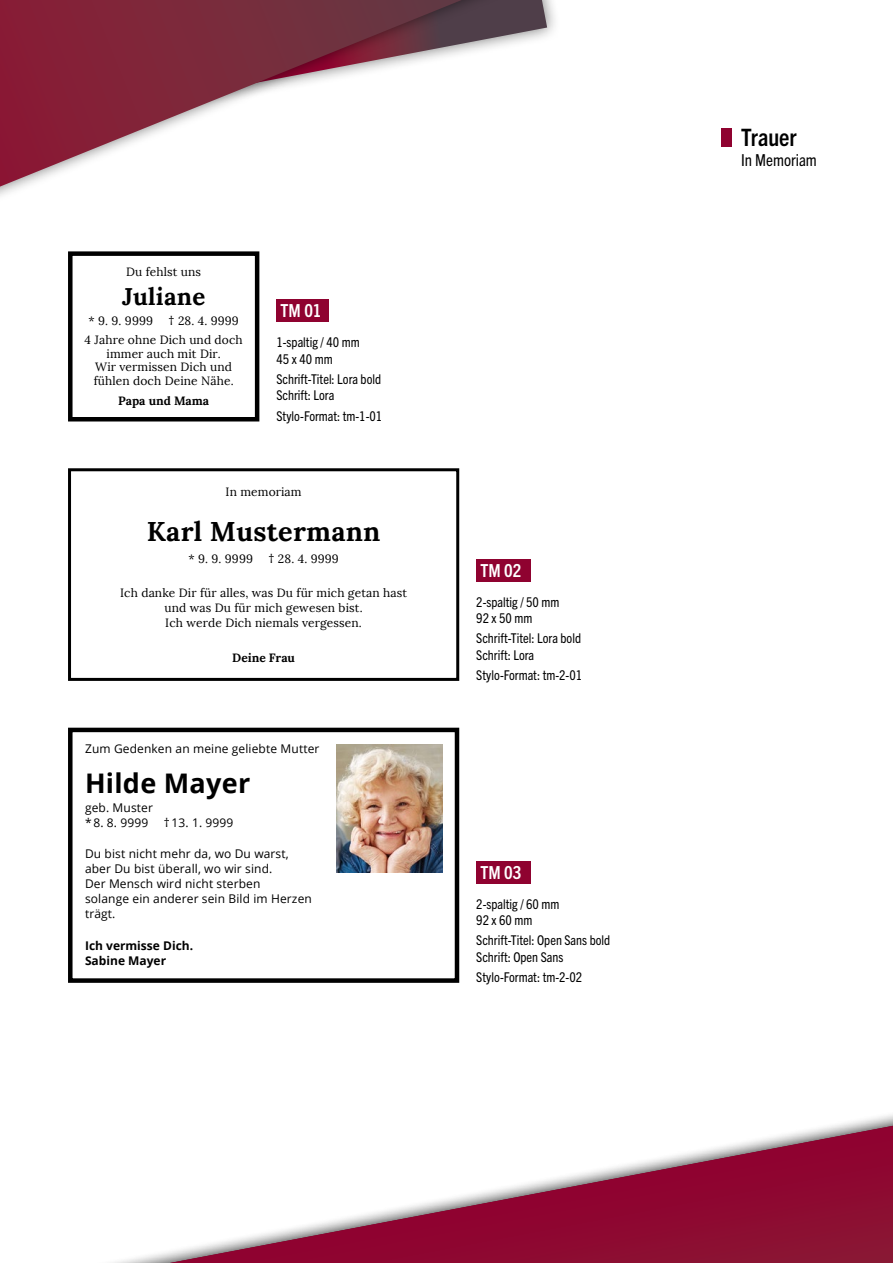
<style>
.page{position:relative;width:893px;height:1263px;background:#fff}
.page>*{position:absolute;margin:0;border:0;box-sizing:border-box;transform-origin:0 0}
.t1{font:700 27px "Lora";letter-spacing:.01em;color:#000}
.t2{font:700 27px "Open Sans";letter-spacing:.01em;color:#000}
.t3{font:700 24px "Lora";letter-spacing:.01em;color:#000}
.t4{font:700 condensed 24px "Trade Gothic Next LT Pro";color:#000}
.t5{font:700 condensed 18px "Trade Gothic Next LT Pro";color:#fff}
.t6{font:condensed 16.5px "Trade Gothic Next LT Pro";color:#000}
.t7{font:condensed 13.5px/16.2px "Trade Gothic Next LT Pro";color:#000}
.t8{font:12px/13.8px "Lora";letter-spacing:.01em;color:#000;text-align:center}
.t9{font:12px/15px "Open Sans";letter-spacing:.01em;color:#000}
.t10{font:700 12px/15px "Open Sans";color:#000}
.t11{font:700 12px "Lora";color:#000}
.s1{font-family:"Open Sans"}
</style>
<div class="page">
<svg style="left:0;top:0;width:553px;height:196px"></svg>
<svg style="left:170px;top:1126px;width:723px;height:137px"></svg>
<div style="left:276px;top:299px;width:53px;height:23px;background:#8f0230"></div>
<div style="left:68px;top:251px;width:191px;height:170px;border:4px solid #000"></div>
<div style="left:476px;top:559px;width:55px;height:22px;background:#8f0230"></div>
<div style="left:68px;top:468px;width:391px;height:213px;border:3px solid #000"></div>
<div style="left:476px;top:861px;width:55px;height:22px;background:#8f0230"></div>
<img style="left:336px;top:745px;width:106px;height:127px">
<div style="left:68px;top:728px;width:391px;height:255px;border:4px solid #000"></div>
<div style="left:721px;top:128px;width:11px;height:19px;background:#8f0230"></div>
<p class="t8" style="left:126px;top:265px;width:77px">Du fehlst uns</p>
<h2 class="t3" style="left:122px;top:281px;width:85px">Juliane</h2>
<p class="t8" style="left:88px;top:313px;width:66px">* 9. 9. 9999</p>
<p class="t8" style="left:85px;top:311px;width:160px;line-height:19.4px;text-align:left;text-indent:84px"><span class="s1">†</span> 28. 4. 9999<br>4 Jahre ohne Dich und doch</p>
<p class="t8" style="left:94px;top:347px;width:141px">immer auch mit Dir.<br>Wir vermissen Dich und fühlen doch Deine Nähe.</p>
<p class="t11" style="left:118px;top:393px;width:93px">Papa und Mama</p>
<h3 class="t5" style="left:281px;top:299px;width:42px">TM 01</h3>
<p class="t7" style="left:276px;top:334px;width:85px">1-spaltig / 40 mm<br>45 x 40 mm</p>
<p class="t7" style="left:276px;top:370px;width:106px">Schrift-Titel: Lora bold<br>Schrift: Lora</p>
<p class="t7" style="left:276px;top:407px;width:108px">Stylo-Format: tm-1-01</p>
<p class="t8" style="left:226px;top:484px;width:78px">In memoriam</p>
<h1 class="t1" style="left:147px;top:513px;width:235px">Karl Mustermann</h1>
<p class="t8" style="left:188px;top:552px;width:66px">* 9. 9. 9999</p>
<p class="t8" style="left:268px;top:552px;width:72px"><span class="s1">†</span> 28. 4. 9999</p>
<p class="t8" style="left:120px;top:585px;width:288px;line-height:15px">Ich danke Dir für alles, was Du für mich getan hast und was Du für mich gewesen bist.<br>Ich werde Dich niemals vergessen.</p>
<p class="t11" style="left:232px;top:650px;width:64px">Deine Frau</p>
<p class="t9" style="left:85px;top:741px;width:236px">Zum Gedenken an meine geliebte Mutter</p>
<h1 class="t2" style="left:85px;top:764px;width:167px">Hilde Mayer</h1>
<p class="t9" style="left:85px;top:800px;width:69px">geb. Muster * 8. 8. 9999</p>
<p class="t9" style="left:164px;top:815px;width:71px">† 13. 1. 9999</p>
<p class="t9" style="left:85px;top:845px;width:228px">Du bist nicht mehr da, wo Du warst, aber Du bist überall, wo wir sind.<br>Der Mensch wird nicht sterben<br>solange ein anderer sein Bild im Herzen trägt.</p>
<p class="t10" style="left:85px;top:937px;width:110px">Ich vermisse Dich.<br>Sabine Mayer</p>
<h3 class="t5" style="left:480px;top:558px;width:42px">TM 02</h3>
<p class="t7" style="left:476px;top:593px;width:85px">2-spaltig / 50 mm<br>92 x 50 mm</p>
<p class="t7" style="left:476px;top:630px;width:106px">Schrift-Titel: Lora bold<br>Schrift: Lora</p>
<p class="t7" style="left:476px;top:666px;width:108px">Stylo-Format: tm-2-01</p>
<h3 class="t5" style="left:480px;top:860px;width:42px">TM 03</h3>
<p class="t7" style="left:476px;top:895px;width:85px">2-spaltig / 60 mm<br>92 x 60 mm</p>
<p class="t7" style="left:476px;top:931px;width:135px">Schrift-Titel: Open Sans bold<br>Schrift: Open Sans</p>
<p class="t7" style="left:476px;top:968px;width:108px">Stylo-Format: tm-2-02</p>
<h2 class="t4" style="left:741px;top:121px;width:57px">Trauer</h2>
<p class="t6" style="left:741px;top:149px;width:77px">In Memoriam</p>
</div>
